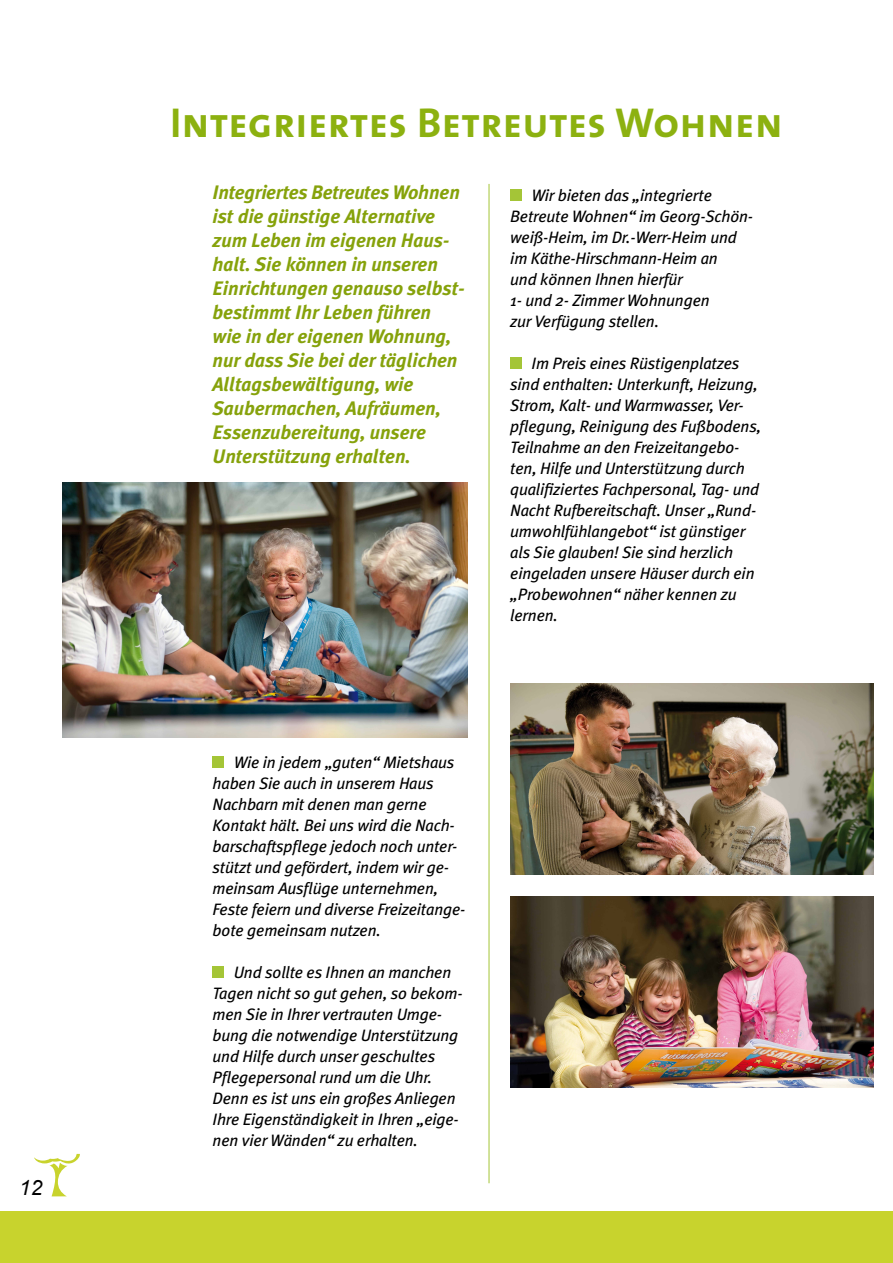
<style>
.page{position:relative;width:893px;height:1263px;background:#fff}
.page>*{position:absolute;margin:0;border:0;box-sizing:border-box;transform-origin:0 0}
.t1{font:42px "The Sans Bold Caps";letter-spacing:.01em;color:#8cb110}
.t2{font:italic 21px "Arial";color:#000}
.t3{font:italic 700 19.5px/24px "Meta Plus";letter-spacing:-.005em;color:#86a20b}
.t4{font:italic 16.5px/21px "Meta Plus";letter-spacing:-.01em;color:#000}
</style>
<div class="page">
<svg style="left:34px;top:1154px;width:46px;height:42px"></svg>
<div style="left:0;top:1212px;width:893px;height:51px;background:#c8d32d"></div>
<hr style="left:489px;top:184px;width:1px;height:999px;background:#a4c537">
<img style="left:510px;top:896px;width:364px;height:191px">
<img style="left:510px;top:684px;width:364px;height:191px">
<div style="left:510px;top:190px;width:11px;height:11px;background:#a4c537"></div>
<div style="left:510px;top:358px;width:11px;height:11px;background:#a4c537"></div>
<div style="left:213px;top:757px;width:11px;height:11px;background:#a4c537"></div>
<div style="left:213px;top:967px;width:11px;height:11px;background:#a4c537"></div>
<img style="left:63px;top:482px;width:405px;height:256px">
<p class="t2" style="left:19px;top:1174px;width:25px">12</p>
<h1 class="t1" style="left:170px;top:87px;width:614px">Integriertes Betreutes Wohnen</h1>
<p class="t3" style="left:213px;top:180px;width:254px">Integriertes Betreutes Wohnen ist die günstige Alternative zum Leben im eigenen Haus&shy;halt. Sie können in unseren<br>Einrichtungen genauso selbst&shy;bestimmt Ihr Leben führen wie in der eigenen Wohnung, nur dass Sie bei der täglichen<br>Alltagsbewältigung, wie<br>Saubermachen, Aufräumen,<br>Essenzubereitung, unsere<br>Unterstützung erhalten.</p>
<p class="t4" style="left:510px;top:185px;width:244px;text-indent:21px">Wir bieten das „integrierte<br>Betreute Wohnen“ im Georg-Schön&shy;weiß-Heim, im Dr.-Werr-Heim und im Käthe-Hirschmann-Heim an<br>und können Ihnen hierfür<br>1- und 2- Zimmer Wohnungen<br>zur Verfügung stellen.</p>
<p class="t4" style="left:510px;top:353px;width:252px;text-indent:21px">Im Preis eines Rüstigenplatzes sind enthalten: Unterkunft, Heizung, Strom, Kalt- und Warmwasser, Ver&shy;pflegung, Reinigung des Fußbodens, Teilnahme an den Freizeitangebo&shy;ten, Hilfe und Unterstützung durch qualifiziertes Fachpersonal, Tag- und Nacht Rufbereitschaft. Unser „Rund&shy;umwohlfühlangebot“ ist günstiger als Sie glauben! Sie sind herzlich eingeladen unsere Häuser durch ein „Probewohnen“ näher kennen zu lernen.</p>
<p class="t4" style="left:213px;top:752px;width:254px;text-indent:21px">Wie in jedem „guten“ Mietshaus haben Sie auch in unserem Haus<br>Nachbarn mit denen man gerne<br>Kontakt hält. Bei uns wird die Nach&shy;barschaftspflege jedoch noch unter&shy;stützt und gefördert, indem wir ge&shy;meinsam Ausflüge unternehmen,<br>Feste feiern und diverse Freizeitange&shy;bote gemeinsam nutzen.</p>
<p class="t4" style="left:213px;top:962px;width:251px;text-indent:21px">Und sollte es Ihnen an manchen Tagen nicht so gut gehen, so bekom&shy;men Sie in Ihrer vertrauten Umge&shy;bung die notwendige Unterstützung und Hilfe durch unser geschultes Pflegepersonal rund um die Uhr.<br>Denn es ist uns ein großes Anliegen Ihre Eigenständigkeit in Ihren „eige&shy;nen vier Wänden“ zu erhalten.</p>
</div>
